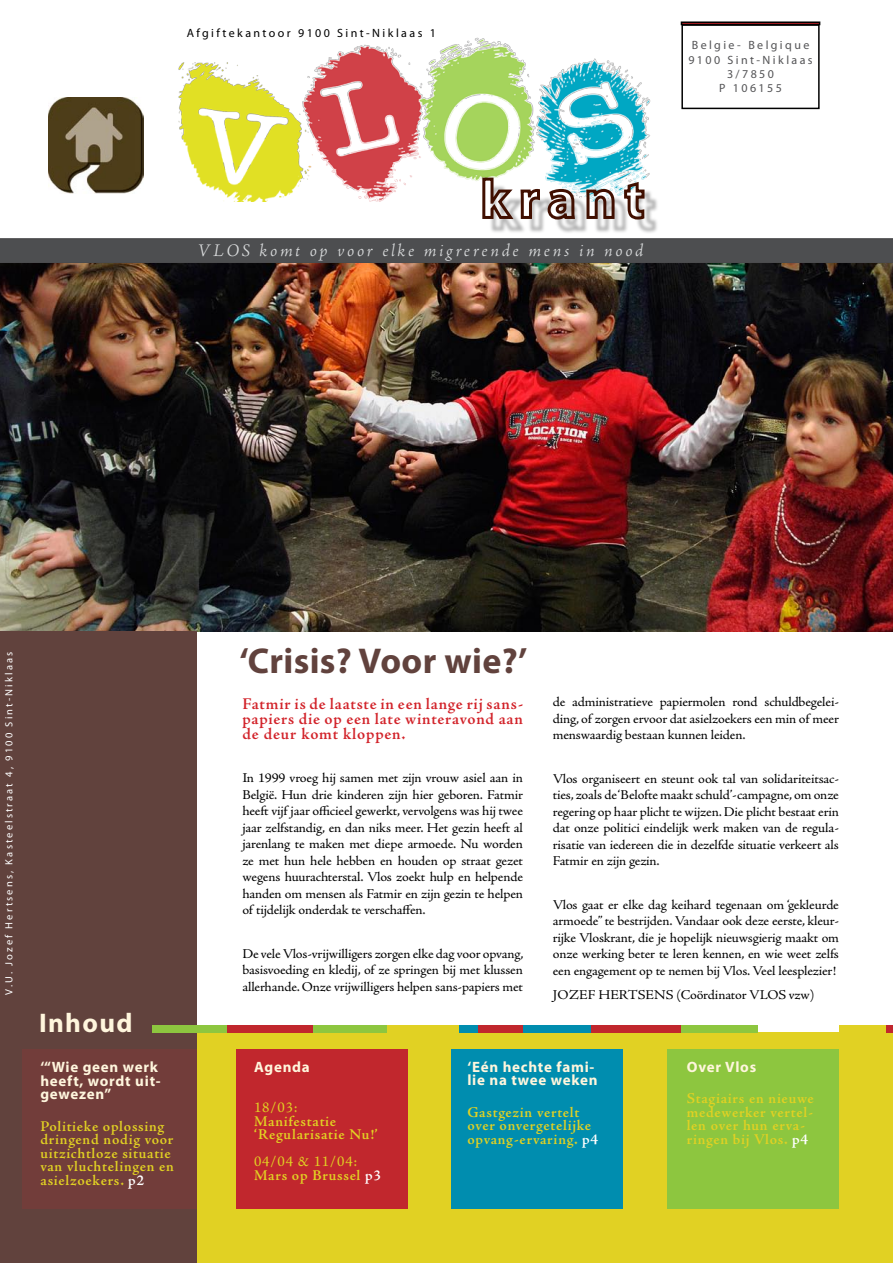
<style>
.page{position:relative;width:893px;height:1263px;background:#fff}
.page>*{position:absolute;margin:0;border:0;box-sizing:border-box;transform-origin:0 0}
.t1{font:700 36px "Myriad Pro";letter-spacing:.01em;color:#61423d}
.t2{font:700 27px "Myriad Pro";letter-spacing:.05em;color:#fff6dd}
.t3{font:italic 300 18px "Adobe Jenson Pro";letter-spacing:.145em;color:#d9dbdc}
.t4{font:600 16.5px/15px "Adobe Jenson Pro";letter-spacing:.045em;color:#d2232a;text-align:justify}
.t5{font:600 15px/13.5px "Adobe Jenson Pro";letter-spacing:.045em;color:#e1d123}
.t6{font:700 15px/13.5px "Myriad Pro";letter-spacing:.05em;color:#fff6dd}
.t7{font:15px "Adobe Jenson Pro";color:#e1d123}
.t8{font:13.5px/16.5px "Adobe Jenson Pro";letter-spacing:-.01em;color:#000;text-align:justify;scale:1.05 1}
.t9{font:12px/14.4px "Myriad Pro";letter-spacing:.2em;color:#545456;text-align:center}
.t10{font:12px "Myriad Pro";letter-spacing:.2em;color:#000}
.t11{font:10.5px "Myriad Pro";letter-spacing:.2em;color:#fff}
.s1{color:#fff}
.s2{font-weight:400}
</style>
<div class="page">
<svg style="left:0;top:238px;width:893px;height:26px;background:#4d4d4e"></svg>
<img style="left:0;top:264px;width:893px;height:367px">
<div style="left:0;top:631px;width:197px;height:632px;background:#61423d"></div>
<div style="left:197px;top:1032px;width:696px;height:231px;background:#e1d123"></div>
<div style="left:22px;top:1049px;width:175px;height:160px;background:#723d3a"></div>
<div style="left:236px;top:1049px;width:172px;height:160px;background:#c1272d"></div>
<div style="left:451px;top:1049px;width:171px;height:160px;background:#008daf"></div>
<div style="left:667px;top:1049px;width:172px;height:160px;background:#8dc63f"></div>
<img style="left:178px;top:24px;width:503px;height:178px">
<div style="left:488px;top:184px;width:171px;height:50px;background:#000;opacity:.35"></div>
<svg style="left:481px;top:176px;width:96px;height:45px"></svg>
<svg style="left:585px;top:187px;width:31px;height:33px"></svg>
<svg style="left:623px;top:180px;width:23px;height:41px"></svg>
<div style="left:681px;top:24px;width:139px;height:85px;border:2px solid #000"></div>
<div style="left:681px;top:21px;width:139px;height:4px;border:2px solid #000"></div>
<img style="left:49px;top:97px;width:95px;height:96px">
<div style="left:225px;top:1025px;width:91px;height:7px;background:#c1272d"></div>
<div style="left:313px;top:1025px;width:75px;height:7px;background:#8dc63f"></div>
<div style="left:387px;top:1025px;width:91px;height:7px;background:#e1d123"></div>
<div style="left:459px;top:1025px;width:133px;height:7px;background:#008daf"></div>
<div style="left:591px;top:1025px;width:91px;height:7px;background:#c1272d"></div>
<div style="left:152px;top:1025px;width:75px;height:7px;background:#8dc63f"></div>
<div style="left:681px;top:1025px;width:76px;height:7px;background:#8dc63f"></div>
<div style="left:839px;top:1025px;width:54px;height:7px;background:#e1d123"></div>
<div style="left:478px;top:1025px;width:44px;height:7px;background:#c1272d"></div>
<div style="left:886px;top:1025px;width:7px;height:7px;background:#c1272d"></div>
<p class="t10" style="left:187px;top:26px;width:251px">Afgiftekantoor 9100 Sint-Niklaas 1</p>
<p class="t9" style="left:688px;top:38px;width:126px">Belgie- Belgique<br>9100 Sint-Niklaas<br>3/7850<br>P 106155</p>
<h3 class="t3" style="left:198px;top:240px;width:447px">VLOS komt op voor elke migrerende mens in nood</h3>
<p class="t11" style="left:3px;top:994px;width:344px;rotate:-90deg">V.U. Jozef Hertsens, Kasteelstraat 4, 9100 Sint-Niklaas</p>
<h2 class="t2" style="left:39px;top:1005px;width:95px">Inhoud</h2>
<p class="t6" style="left:40px;top:1060px;width:122px">‘“Wie geen werk heeft, wordt uit&shy;gewezen”</p>
<p class="t5" style="left:40px;top:1119px;width:135px">Politieke oplossing dringend nodig voor uitzichtloze situatie van vluchtelingen en asielzoekers. <span class="s1">p2</span></p>
<h1 class="t1" style="left:240px;top:637px;width:289px">‘Crisis? Voor wie?’</h1>
<p class="t4" style="left:242px;top:696px;width:282px">Fatmir is de laatste in een lange rij sans&shy;papiers die op een late winteravond aan de deur komt kloppen.</p>
<p class="t8" style="left:242px;top:770px;width:269px">In 1999 vroeg hij samen met zijn vrouw asiel aan in België. Hun drie kinderen zijn hier geboren. Fatmir heeft vijf jaar officieel gewerkt, vervolgens was hij twee jaar zelfstandig, en dan niks meer. Het gezin heeft al jarenlang te maken met diepe armoede. Nu worden ze met hun hele hebben en houden op straat gezet wegens huurachterstal. Vlos zoekt hulp en helpende handen om mensen als Fatmir en zijn gezin te helpen of tijdelijk onderdak te verschaffen.</p>
<p class="t8" style="left:242px;top:945px;width:269px">De vele Vlos-vrijwilligers zorgen elke dag voor opvang, basisvoeding en kledij, of ze springen bij met klussen allerhande. Onze vrijwilligers helpen sans-papiers met</p>
<p class="t8" style="left:553px;top:694px;width:274px">de administratieve papiermolen rond schuldbegelei&shy;ding, of zorgen ervoor dat asielzoekers een min of meer menswaardig bestaan kunnen leiden.</p>
<p class="t8" style="left:553px;top:770px;width:274px">Vlos organiseert en steunt ook tal van solidariteitsac&shy;ties, zoals de ‘Belofte maakt schuld’-campagne, om onze regering op haar plicht te wijzen. Die plicht bestaat erin dat onze politici eindelijk werk maken van de regula&shy;risatie van iedereen die in dezelfde situatie verkeert als Fatmir en zijn gezin.</p>
<p class="t8" style="left:553px;top:896px;width:274px">Vlos gaat er elke dag keihard tegenaan om ‘gekleurde armoede” te bestrijden. Vandaar ook deze eerste, kleur&shy;rijke Vloskrant, die je hopelijk nieuwsgierig maakt om onze werking beter te leren kennen, en wie weet zelfs een engagement op te nemen bij Vlos. Veel leesplezier!</p>
<p class="t8" style="left:553px;top:986px;width:251px">Jo zef Hertsens (Coördinator VLOS vzw)</p>
<p class="t6" style="left:254px;top:1059px;width:57px">Agenda</p>
<p class="t7" style="left:254px;top:1099px;width:45px">18/03:</p>
<p class="t5" style="left:254px;top:1115px;width:125px">Manifestatie ‘Regularisatie Nu!’</p>
<p class="t5" style="left:254px;top:1155px;width:129px"><span class="s2">04/04 &amp; 11/04:<br></span>Mars op Brussel <span class="s1">p3</span></p>
<p class="t6" style="left:467px;top:1059px;width:132px">‘Eén hechte fami&shy;lie na twee weken</p>
<p class="t5" style="left:467px;top:1106px;width:132px">Gastgezin vertelt over onvergetelijke opvang-ervaring. <span class="s1">p4</span></p>
<p class="t6" style="left:687px;top:1059px;width:71px">Over Vlos</p>
<p class="t5" style="left:687px;top:1092px;width:129px">Stagiairs en nieuwe medewerker vertel&shy;len over hun erva&shy;ringen bij Vlos. <span class="s1">p4</span></p>
</div>
